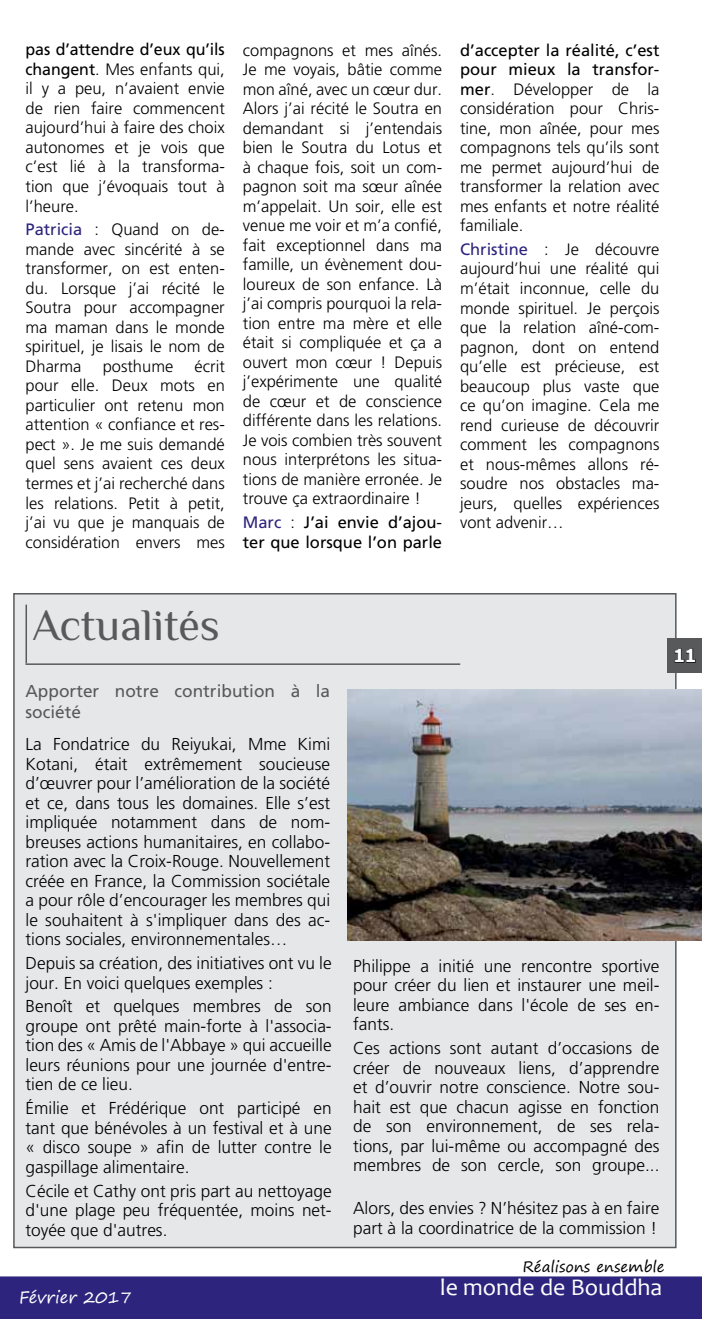
<style>
.page{position:relative;width:702px;height:1319px;background:#fff}
.page>*{position:absolute;margin:0;border:0;box-sizing:border-box;transform-origin:0 0}
.t1{font:45px "Philosopher";color:#58595b}
.t2{font:24px "Candara";color:#fff}
.t3{font:700 18px "Tahoma";color:#fff}
.t4{font:300 17.25px/19.5px "Frutiger";color:#000;text-align:justify}
.t5{font:17.25px/21px "Frutiger";color:#58595b}
.t6{font:300 16.5px/19.5px "Frutiger";color:#000;text-align:justify}
.t7{font:16.5px/19.5px "Frutiger";color:#000}
.t8{font:16.5px "Segoe Print";color:#fff}
.t9{font:15px "Segoe Print";color:#000}
.s1{font-weight:400}
.s2{font-weight:400;color:#2d257d}
.s3{color:#2d257d}
.s4{font-weight:300}
</style>
<div class="page">
<div style="left:0;top:1276px;width:702px;height:42px;background:#2d257d"></div>
<div style="left:13px;top:593px;width:663px;height:654px;background:#e6e7e8;border:2px solid #58595b"></div>
<div style="left:667px;top:638px;width:35px;height:34px;background:#58595b"></div>
<svg style="left:674px;top:648px;width:22px;height:14px"></svg>
<hr style="left:26px;top:604px;width:1px;height:59px;background:#58595b">
<hr style="left:26px;top:663px;width:434px;height:1px;background:#58595b">
<img style="left:347px;top:689px;width:355px;height:251px">
<p class="t6" style="left:26px;top:40px;width:201px"><span class="s1">pas d’attendre d’eux qu’ils changent</span>. Mes enfants qui, il y a peu, n’avaient envie de rien faire commencent aujourd’hui à faire des choix autonomes et je vois que c’est lié à la transforma&shy;tion que j’évoquais tout à l’heure.</p>
<p class="t6" style="left:26px;top:220px;width:201px"><span class="s2">Patricia</span> : Quand on de&shy;mande avec sincérité à se transformer, on est enten&shy;du. Lorsque j’ai récité le Soutra pour accompagner ma maman dans le monde spirituel, je lisais le nom de Dharma</p>
<p class="t6" style="left:103px;top:356px;width:72px">posthume</p>
<p class="t6" style="left:26px;top:356px;width:201px;text-indent:169px">écrit pour elle. Deux mots en particulier ont retenu mon attention « confiance et res&shy;pect ». Je me suis demandé quel sens avaient ces deux termes et j’ai recherché dans les relations. Petit à petit, j’ai vu que je manquais de considération envers mes</p>
<p class="t6" style="left:243px;top:40px;width:201px">compagnons et mes aînés.<br>Je me voyais, bâtie comme mon aîné, avec un cœur dur.<br>Alors j’ai récité le Soutra en demandant si j’entendais bien le Soutra du Lotus et à chaque fois, soit un com&shy;pagnon soit ma sœur aînée m’appelait. Un soir, elle est venue me voir et m’a confié, fait exceptionnel dans ma famille, un évènement dou&shy;loureux de son enfance. Là j’ai compris pourquoi la rela&shy;tion entre ma mère et elle était si compliquée et ça a ouvert mon cœur ! Depuis j’expérimente une qualité de cœur et de conscience différente dans les relations.<br>Je vois combien très souvent nous interprétons les situa&shy;tions de manière erronée. Je trouve ça extraordinaire !</p>
<p class="t7" style="left:243px;top:512px;width:201px"><span class="s3">Marc</span> <span class="s4">:</span> J’ai envie d’ajou&shy;ter que lorsque l’on parle</p>
<p class="t6" style="left:460px;top:40px;width:201px"><span class="s1">d’accepter la réalité, c’est pour mieux la transfor&shy;mer</span>. Développer de la considération pour Chris&shy;tine, mon aînée, pour mes compagnons tels qu’ils sont me permet aujourd’hui de transformer la relation avec mes enfants et notre réalité familiale.</p>
<p class="t6" style="left:460px;top:239px;width:201px"><span class="s2">Christine</span> : Je découvre aujourd’hui une réalité qui m’était inconnue, celle du monde spirituel. Je perçois que la relation aîné-com&shy;pagnon, dont on entend qu’elle est précieuse, est beaucoup plus vaste que ce qu’on imagine. Cela me rend curieuse de découvrir comment les compagnons et nous-mêmes allons ré&shy;soudre nos obstacles ma&shy;jeurs, quelles expériences vont advenir…</p>
<h1 class="t1" style="left:32px;top:601px;width:189px">Actualités</h1>
<p class="t5" style="left:26px;top:680px;width:306px">Apporter notre contribution à la société</p>
<p class="t4" style="left:26px;top:734px;width:306px">La Fondatrice du Reiyukai, Mme Kimi Kotani, était extrêmement soucieuse d’œuvrer pour l’amélioration de la société et ce, dans tous les domaines. Elle s’est impliquée notamment dans de nom&shy;breuses actions humanitaires, en collabo&shy;ration avec la Croix-Rouge. Nouvellement créée en France, la Commission sociétale a pour rôle d’encourager les membres qui le souhaitent à s'impliquer dans des ac&shy;tions sociales, environnementales…</p>
<p class="t4" style="left:26px;top:953px;width:307px">Depuis sa création, des initiatives ont vu le jour. En voici quelques exemples :</p>
<p class="t4" style="left:26px;top:996px;width:308px">Benoît et quelques membres de son groupe ont prêté main-forte à l'associa&shy;tion des « Amis de l'Abbaye » qui accueille leurs réunions pour une journée d'entre&shy;tien de ce lieu.</p>
<p class="t4" style="left:26px;top:1098px;width:307px">Émilie et Frédérique ont participé en tant que bénévoles à un festival et à une « disco soupe » afin de lutter contre le gaspillage alimentaire.</p>
<p class="t4" style="left:26px;top:1180px;width:308px">Cécile et Cathy ont pris part au nettoyage d'une plage peu fréquentée, moins net&shy;toyée que d'autres.</p>
<p class="t8" style="left:19px;top:1282px;width:114px">Février 2017</p>
<p class="t3" style="left:673px;top:643px;width:24px">11</p>
<p class="t4" style="left:353px;top:955px;width:308px">Philippe a initié une rencontre sportive pour créer du lien et instaurer une meil&shy;leure ambiance dans l'école de ses en&shy;fants.</p>
<p class="t4" style="left:353px;top:1038px;width:308px">Ces actions sont autant d’occasions de créer de nouveaux liens, d’apprendre et d’ouvrir notre conscience. Notre sou&shy;hait est que chacun agisse en fonction de son environnement, de ses rela&shy;tions, par lui-même ou accompagné des membres de son cercle, son groupe...</p>
<p class="t4" style="left:353px;top:1198px;width:308px">Alors, des envies ? N’hésitez pas à en faire part à la coordinatrice de la commission !</p>
<p class="t9" style="left:523px;top:1253px;width:143px">Réalisons ensemble</p>
<h2 class="t2" style="left:440px;top:1272px;width:224px">le monde de Bouddha</h2>
</div>
